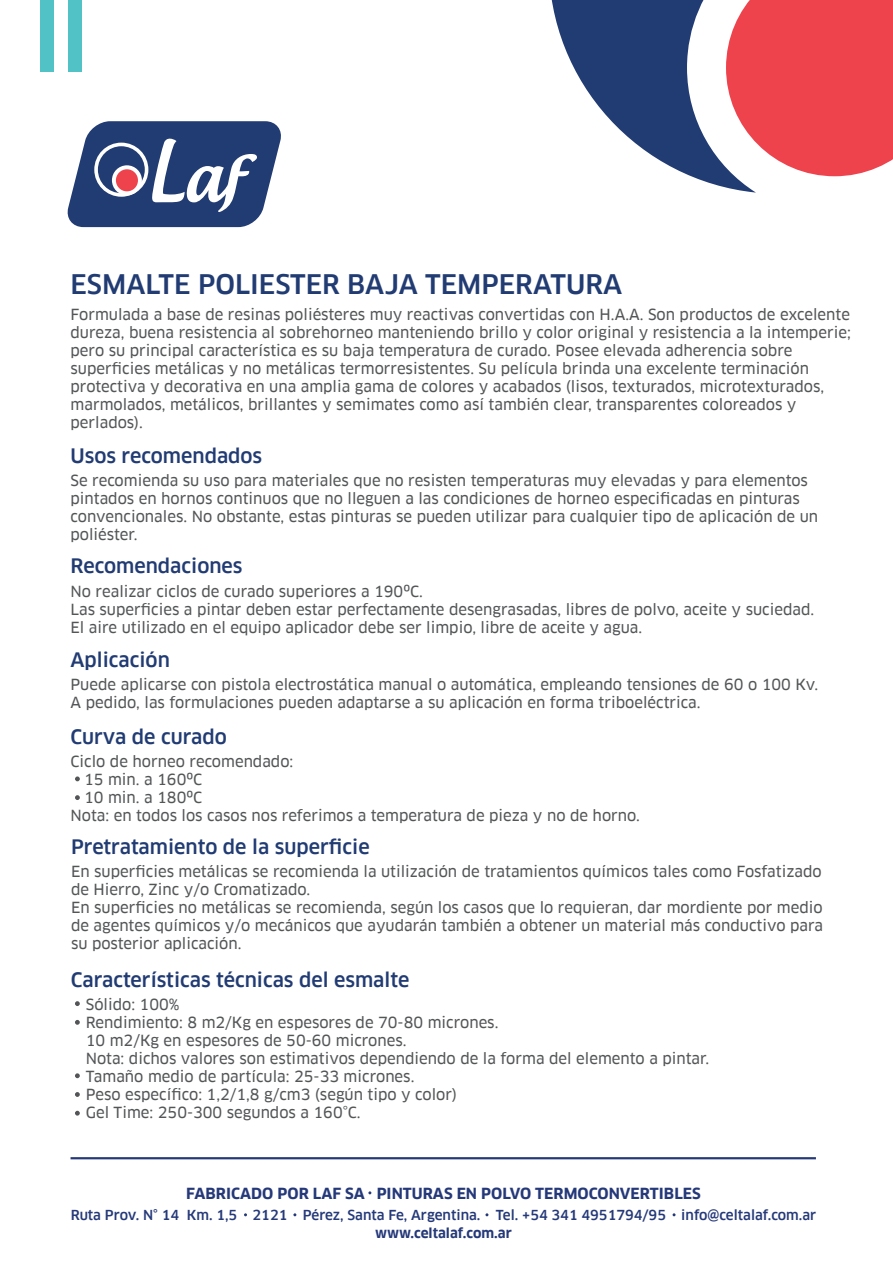
<style>
.page{position:relative;width:893px;height:1263px;background:#fff}
.page>*{position:absolute;margin:0;border:0;box-sizing:border-box;transform-origin:0 0}
.t1{font:500 26.4px "Clan Pro";color:#213b73}
.t2{font:500 19.5px "Clan Pro";color:#213b73}
.t3{font:15px/18px "Clan Pro News";color:#535557}
.t4{font:700 15px "Clan Pro";color:#253979}
.t5{font:500 13.5px "Clan Pro";color:#253979}
.t6{font:700 13.5px "Clan Pro";color:#253979}
</style>
<div class="page">
<div style="left:68px;top:0;width:13px;height:71px;background:#51c3c7"></div>
<div style="left:40px;top:0;width:14px;height:71px;background:#51c3c7"></div>
<hr style="left:71px;top:1157px;width:745px;height:2px;background:#253979">
<svg style="left:67px;top:121px;width:214px;height:106px"></svg>
<svg style="left:94px;top:143px;width:54px;height:54px"></svg>
<div style="left:98px;top:146px;width:47px;height:47px;background:#213b73;border-radius:50%"></div>
<svg style="left:112px;top:165px;width:30px;height:30px"></svg>
<div style="left:116px;top:169px;width:22px;height:22px;background:#ee434d;border-radius:50%"></div>
<svg style="left:551px;top:0;width:290px;height:193px;fill:#213b73"></svg>
<svg style="left:726px;top:0;width:167px;height:176px;background:#ef5760"></svg>
<svg style="left:75px;top:776px;width:5px;height:5px"></svg>
<svg style="left:75px;top:795px;width:5px;height:5px"></svg>
<svg style="left:75px;top:1001px;width:5px;height:5px"></svg>
<svg style="left:75px;top:1020px;width:5px;height:5px"></svg>
<svg style="left:75px;top:1073px;width:5px;height:5px"></svg>
<svg style="left:75px;top:1092px;width:5px;height:5px"></svg>
<svg style="left:75px;top:1111px;width:5px;height:4px"></svg>
<h1 class="t1" style="left:71px;top:268px;width:553px">ESMALTE POLIESTER BAJA TEMPERATURA</h1>
<p class="t3" style="left:71px;top:305px;width:782px">Formulada a base de resinas poliésteres muy reactivas convertidas con H.A.A. Son productos de excelente dureza, buena resistencia al sobrehorneo manteniendo brillo y color original y resistencia a la intemperie; pero su principal característica es su baja temperatura de curado. Posee elevada adherencia sobre superficies metálicas y no metálicas termorresistentes. Su película brinda una excelente terminación protectiva y decorativa en una amplia gama de colores y acabados (lisos, texturados, microtexturados, marmolados, metálicos, brillantes y semimates como así también clear, transparentes coloreados y perlados).</p>
<h2 class="t2" style="left:71px;top:444px;width:193px">Usos recomendados</h2>
<p class="t3" style="left:71px;top:471px;width:749px">Se recomienda su uso para materiales que no resisten temperaturas muy elevadas y para elementos pintados en hornos continuos que no lleguen a las condiciones de horneo especificadas en pinturas convencionales. No obstante, estas pinturas se pueden utilizar para cualquier tipo de aplicación de un poliéster.</p>
<h2 class="t2" style="left:71px;top:555px;width:174px">Recomendaciones</h2>
<p class="t3" style="left:71px;top:582px;width:745px">No realizar ciclos de curado superiores a 190ºC.<br>Las superficies a pintar deben estar perfectamente desengrasadas, libres de polvo, aceite y suciedad.<br>El aire utilizado en el equipo aplicador debe ser limpio, libre de aceite y agua.</p>
<h2 class="t2" style="left:71px;top:649px;width:101px">Aplicación</h2>
<p class="t3" style="left:71px;top:676px;width:749px">Puede aplicarse con pistola electrostática manual o automática, empleando tensiones de 60 o 100 Kv.<br>A pedido, las formulaciones pueden adaptarse a su aplicación en forma triboeléctrica.</p>
<h2 class="t2" style="left:71px;top:725px;width:158px">Curva de curado</h2>
<p class="t3" style="left:71px;top:752px;width:224px">Ciclo de horneo recomendado:</p>
<p class="t3" style="left:84px;top:770px;width:120px">15 min. a 160ºC</p>
<p class="t3" style="left:84px;top:788px;width:120px">10 min. a 180ºC</p>
<p class="t3" style="left:71px;top:806px;width:571px">Nota: en todos los casos nos referimos a temperatura de pieza y no de horno.</p>
<h2 class="t2" style="left:71px;top:835px;width:300px">Pretratamiento de la superficie</h2>
<p class="t3" style="left:71px;top:863px;width:753px">En superficies metálicas se recomienda la utilización de tratamientos químicos tales como Fosfatizado de Hierro, Zinc y/o Cromatizado.<br>En superficies no metálicas se recomienda, según los casos que lo requieran, dar mordiente por medio de agentes químicos y/o mecánicos que ayudarán también a obtener un material más conductivo para su posterior aplicación.</p>
<h2 class="t2" style="left:71px;top:968px;width:340px">Características técnicas del esmalte</h2>
<p class="t3" style="left:86px;top:996px;width:625px">Sólido: 100%<br>Rendimiento: 8 m2/Kg en espesores de 70-80 micrones.<br>10 m2/Kg en espesores de 50-60 micrones.<br>Nota: dichos valores son estimativos dependiendo de la forma del elemento a pintar.<br>Tamaño medio de partícula: 25-33 micrones.<br>Peso específico: 1,2/1,8 g/cm3 (según tipo y color)<br>Gel Time: 250-300 segundos a 160°C.</p>
<p class="t4" style="left:186px;top:1184px;width:516px">FABRICADO POR LAF SA PINTURAS EN POLVO TERMOCONVERTIBLES</p>
<p class="t5" style="left:71px;top:1207px;width:747px">Ruta Prov. N° 14 Km. 1,5 2121 Pérez, Santa Fe, Argentina. Tel. +54 341 4951794/95 info@celtalaf.com.ar</p>
<p class="t6" style="left:375px;top:1225px;width:138px">www.celtalaf.com.ar</p>
</div>
